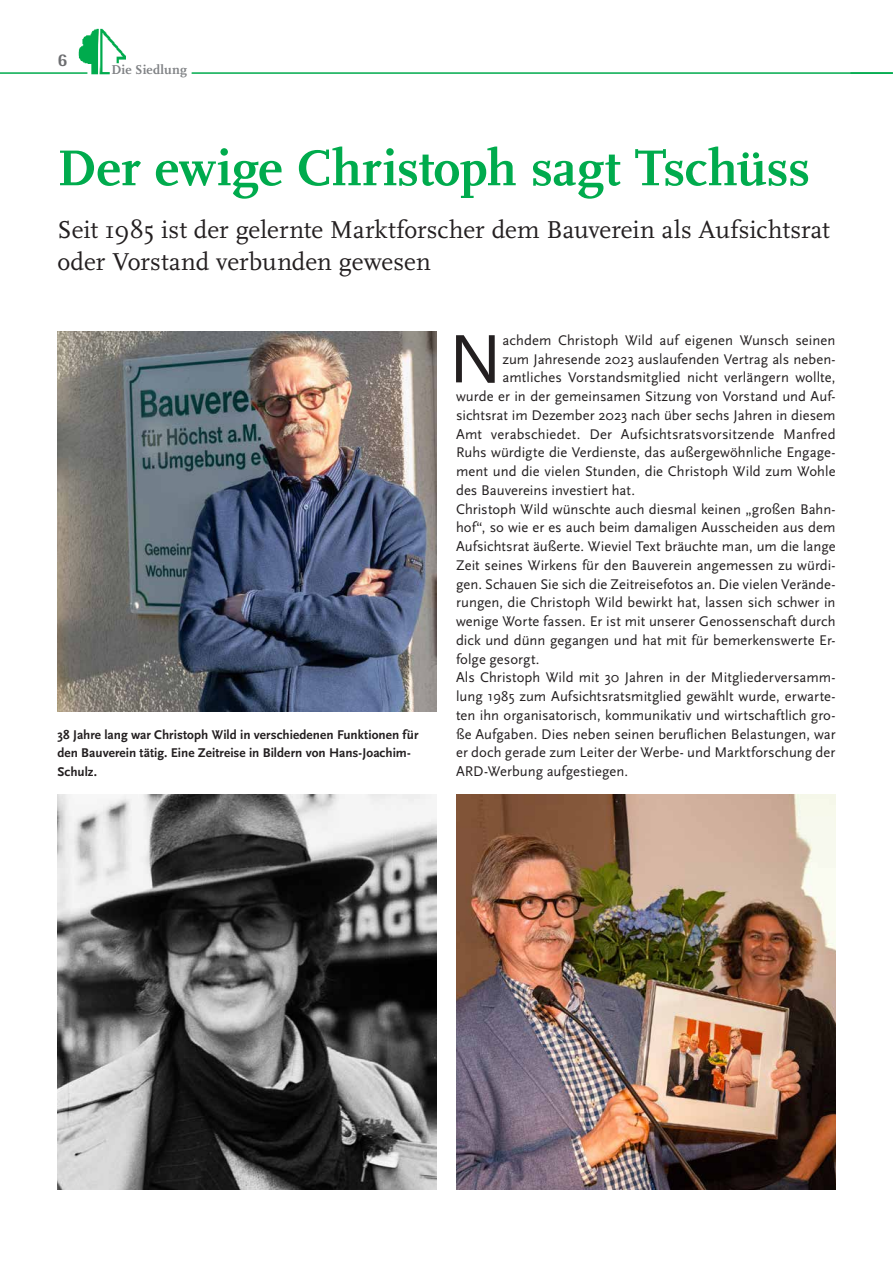
<style>
.page{position:relative;width:893px;height:1263px;background:#fff}
.page>*{position:absolute;margin:0;border:0;box-sizing:border-box;transform-origin:0 0}
.t1{font:71.4px "Scala Sans Pro";color:#231f20}
.t2{font:700 52.5px "Scala Pro";color:#00ab4d}
.t3{font:25.5px/31.5px "Scala Pro";color:#231f20}
.t4{font:800 18px "Rotis Semi Sans Std";color:#6c6d70}
.t5{font:14.7px "Scala Sans Pro";letter-spacing:.005em;color:#231f20}
.t6{font:700 13.35px "Scala Pro";letter-spacing:.02em;color:#808285}
.t7{font:700 13.2px/18.8px "Scala Sans Pro";letter-spacing:.005em;color:#231f20}
</style>
<div class="page">
<img style="left:57px;top:332px;width:380px;height:379px">
<img style="left:456px;top:795px;width:380px;height:394px">
<img style="left:57px;top:795px;width:380px;height:394px">
<img style="left:79px;top:28px;width:47px;height:46px">
<hr style="left:0;top:72px;width:87px;height:2px;background:#00ab4d">
<hr style="left:850px;top:72px;width:43px;height:2px;background:#00ab4d">
<hr style="left:192px;top:72px;width:700px;height:2px;background:#00ab4d">
<p class="t4" style="left:57px;top:48px;width:12px">6</p>
<p class="t6" style="left:111px;top:62px;width:77px">Die Siedlung</p>
<h2 class="t2" style="left:57px;top:138px;width:754px">Der ewige Christoph sagt Tschüss</h2>
<h3 class="t3" style="left:57px;top:214px;width:774px">Seit 1985 ist der gelernte Marktforscher dem Bauverein als Aufsichtsrat oder Vorstand verbunden gewesen</h3>
<p class="t7" style="left:57px;top:725px;width:363px">38 Jahre lang war Christoph Wild in verschiedenen Funktionen für den Bauverein tätig. Eine Zeitreise in Bildern von Hans-Joachim-<br>Schulz.</p>
<h1 class="t1" style="left:448px;top:318px;width:56px">N</h1>
<p class="t5" style="left:502px;top:332px;width:335px">achdem Christoph Wild auf eigenen Wunsch seinen</p>
<p class="t5" style="left:502px;top:350px;width:335px">zum Jahresende 2023 auslaufenden Vertrag als neben-</p>
<p class="t5" style="left:502px;top:369px;width:335px">amtliches Vorstandsmitglied nicht verlängern wollte,</p>
<p class="t5" style="left:456px;top:388px;width:381px">wurde er in der gemeinsamen Sitzung von Vorstand und Auf-</p>
<p class="t5" style="left:456px;top:407px;width:381px">sichtsrat im Dezember 2023 nach über sechs Jahren in diesem</p>
<p class="t5" style="left:456px;top:425px;width:381px">Amt verabschiedet. Der Aufsichtsratsvorsitzende Manfred</p>
<p class="t5" style="left:456px;top:444px;width:381px">Ruhs würdigte die Verdienste, das außergewöhnliche Engage-</p>
<p class="t5" style="left:456px;top:463px;width:381px">ment und die vielen Stunden, die Christoph Wild zum Wohle</p>
<p class="t5" style="left:456px;top:482px;width:180px">des Bauvereins investiert hat.</p>
<p class="t5" style="left:456px;top:500px;width:381px">Christoph Wild wünschte auch diesmal keinen „großen Bahn-</p>
<p class="t5" style="left:456px;top:519px;width:381px">hof“, so wie er es auch beim damaligen Ausscheiden aus dem</p>
<p class="t5" style="left:456px;top:538px;width:381px">Aufsichtsrat äußerte. Wieviel Text bräuchte man, um die lange</p>
<p class="t5" style="left:456px;top:557px;width:381px">Zeit seines Wirkens für den Bauverein angemessen zu würdi-</p>
<p class="t5" style="left:456px;top:575px;width:381px">gen. Schauen Sie sich die Zeitreisefotos an. Die vielen Verände-</p>
<p class="t5" style="left:456px;top:594px;width:381px">rungen, die Christoph Wild bewirkt hat, lassen sich schwer in</p>
<p class="t5" style="left:456px;top:613px;width:381px">wenige Worte fassen. Er ist mit unserer Genossenschaft durch</p>
<p class="t5" style="left:456px;top:632px;width:381px">dick und dünn gegangen und hat mit für bemerkenswerte Er-</p>
<p class="t5" style="left:456px;top:650px;width:85px">folge gesorgt.</p>
<p class="t5" style="left:456px;top:669px;width:381px">Als Christoph Wild mit 30 Jahren in der Mitgliederversamm-</p>
<p class="t5" style="left:456px;top:688px;width:381px">lung 1985 zum Aufsichtsratsmitglied gewählt wurde, erwarte-</p>
<p class="t5" style="left:456px;top:707px;width:381px">ten ihn organisatorisch, kommunikativ und wirtschaftlich gro-</p>
<p class="t5" style="left:456px;top:725px;width:381px">ße Aufgaben. Dies neben seinen beruflichen Belastungen, war</p>
<p class="t5" style="left:456px;top:744px;width:381px">er doch gerade zum Leiter der Werbe- und Marktforschung der</p>
<p class="t5" style="left:456px;top:763px;width:173px">ARD-Werbung aufgestiegen.</p>
</div>
